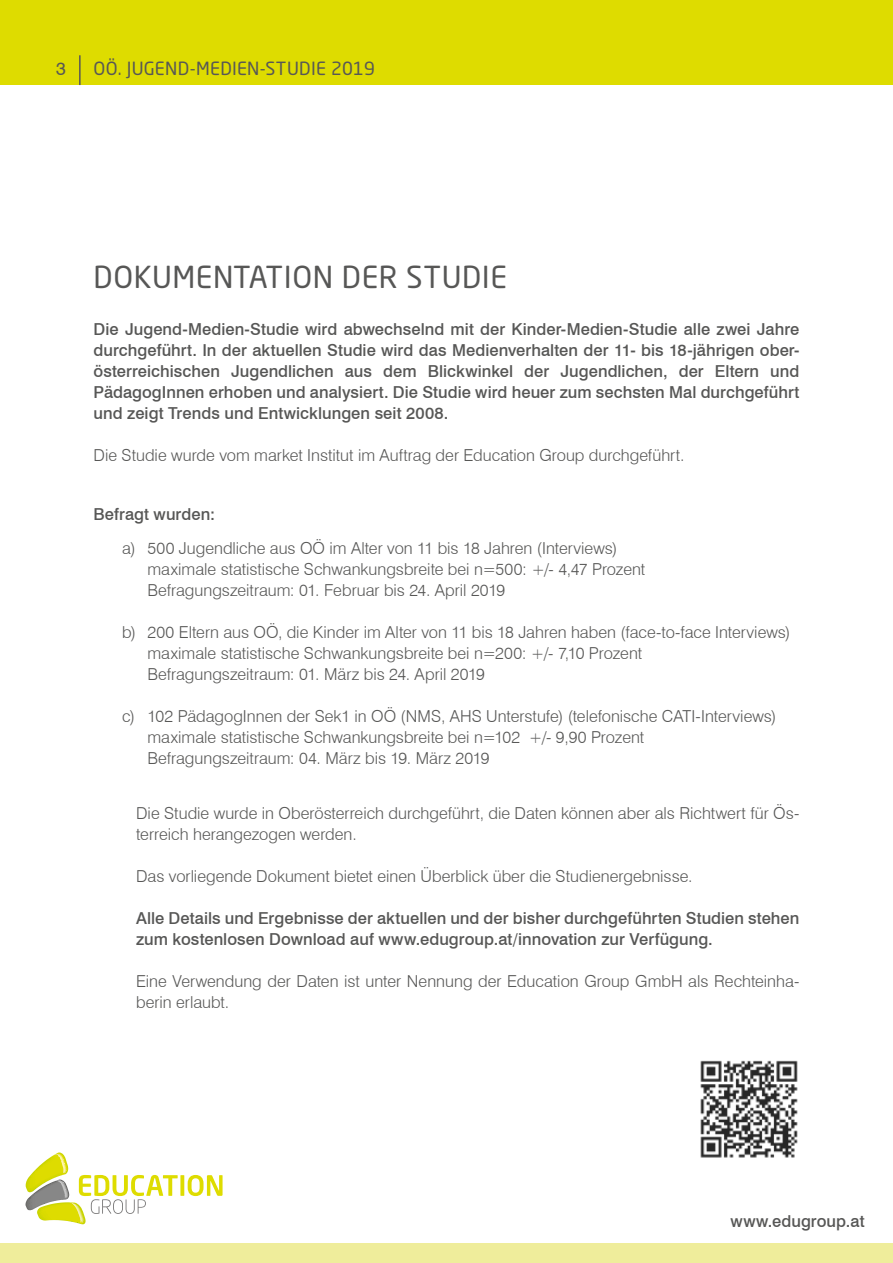
<style>
.page{position:relative;width:893px;height:1263px;background:#fff}
.page>*{position:absolute;margin:0;border:0;box-sizing:border-box;transform-origin:0 0}
.t1{font:30px "Neo Sans W1 G";letter-spacing:.02em;color:#575756}
.t2{font:18px "Neo Sans W1 G";letter-spacing:.015em;color:#575756}
.t3{font:18px "Swiss 721 BT";color:#575756}
.t4{font:300 16.5px/21px "Swiss 721 BT";color:#575756}
.t5{font:500 16.5px/21px "Swiss 721 BT";color:#575756;text-align:justify}
</style>
<div class="page">
<div style="left:0;top:0;width:893px;height:85px;background:#dedc00"></div>
<div style="left:0;top:1243px;width:893px;height:20px;background:#efed9b"></div>
<hr style="left:79px;top:55px;width:2px;height:30px;background:#575756">
<svg style="left:180px;top:1175px;width:4px;height:21px"></svg>
<svg style="left:188px;top:1175px;width:35px;height:21px"></svg>
<svg style="left:26px;top:1152px;width:152px;height:72px"></svg>
<img style="left:700px;top:1060px;width:98px;height:98px">
<p class="t3" style="left:56px;top:57px;width:11px">3</p>
<p class="t2" style="left:94px;top:57px;width:283px">OÖ. JUGEND-MEDIEN-STUDIE 2019</p>
<h1 class="t1" style="left:94px;top:259px;width:415px">DOKUMENTATION DER STUDIE</h1>
<p class="t5" style="left:94px;top:318px;width:707px">Die Jugend-Medien-Studie wird abwechselnd mit der Kinder-Medien-Studie alle zwei Jahre durchgeführt. In der aktuellen Studie wird das Medienverhalten der 11- bis 18-jährigen ober&shy;österreichischen Jugendlichen aus dem Blickwinkel der Jugendlichen, der Eltern und PädagogInnen erhoben und analysiert. Die Studie wird heuer zum sechsten Mal durchgeführt und zeigt Trends und Entwicklungen seit 2008.</p>
<p class="t4" style="left:94px;top:444px;width:592px">Die Studie wurde vom market Institut im Auftrag der Education Group durchgeführt.</p>
<p class="t5" style="left:94px;top:504px;width:123px">Befragt wurden:</p>
<p class="t4" style="left:148px;top:538px;width:499px;text-indent:-25px">a) 500 Jugendliche aus OÖ im Alter von 11 bis 18 Jahren (Interviews) maximale statistische Schwankungsbreite bei n=500: +/- 4,47 Prozent<br>Befragungszeitraum: 01. Februar bis 24. April 2019</p>
<p class="t4" style="left:148px;top:622px;width:644px;text-indent:-25px">b) 200 Eltern aus OÖ, die Kinder im Alter von 11 bis 18 Jahren haben (face-to-face Interviews) maximale statistische Schwankungsbreite bei n=200: +/- 7,10 Prozent<br>Befragungszeitraum: 01. März bis 24. April 2019</p>
<p class="t4" style="left:148px;top:706px;width:630px;text-indent:-25px">c) 102 PädagogInnen der Sek1 in OÖ (NMS, AHS Unterstufe) (telefonische CATI-Interviews) maximale statistische Schwankungsbreite bei n=102 +/- 9,90 Prozent<br>Befragungszeitraum: 04. März bis 19. März 2019</p>
<p class="t4" style="left:136px;top:802px;width:665px">Die Studie wurde in Oberösterreich durchgeführt, die Daten können aber als Richtwert für Ös&shy;terreich herangezogen werden.</p>
<p class="t4" style="left:136px;top:865px;width:558px">Das vorliegende Dokument bietet einen Überblick über die Studienergebnisse.</p>
<p class="t5" style="left:136px;top:907px;width:665px">Alle Details und Ergebnisse der aktuellen und der bisher durchgeführten Studien stehen zum kostenlosen Download auf www.edugroup.at/innovation zur Verfügung.</p>
<p class="t4" style="left:136px;top:970px;width:665px">Eine Verwendung der Daten ist unter Nennung der Education Group GmbH als Rechteinha&shy;berin erlaubt.</p>
<p class="t5" style="left:730px;top:1211px;width:136px">www.edugroup.at</p>
</div>
